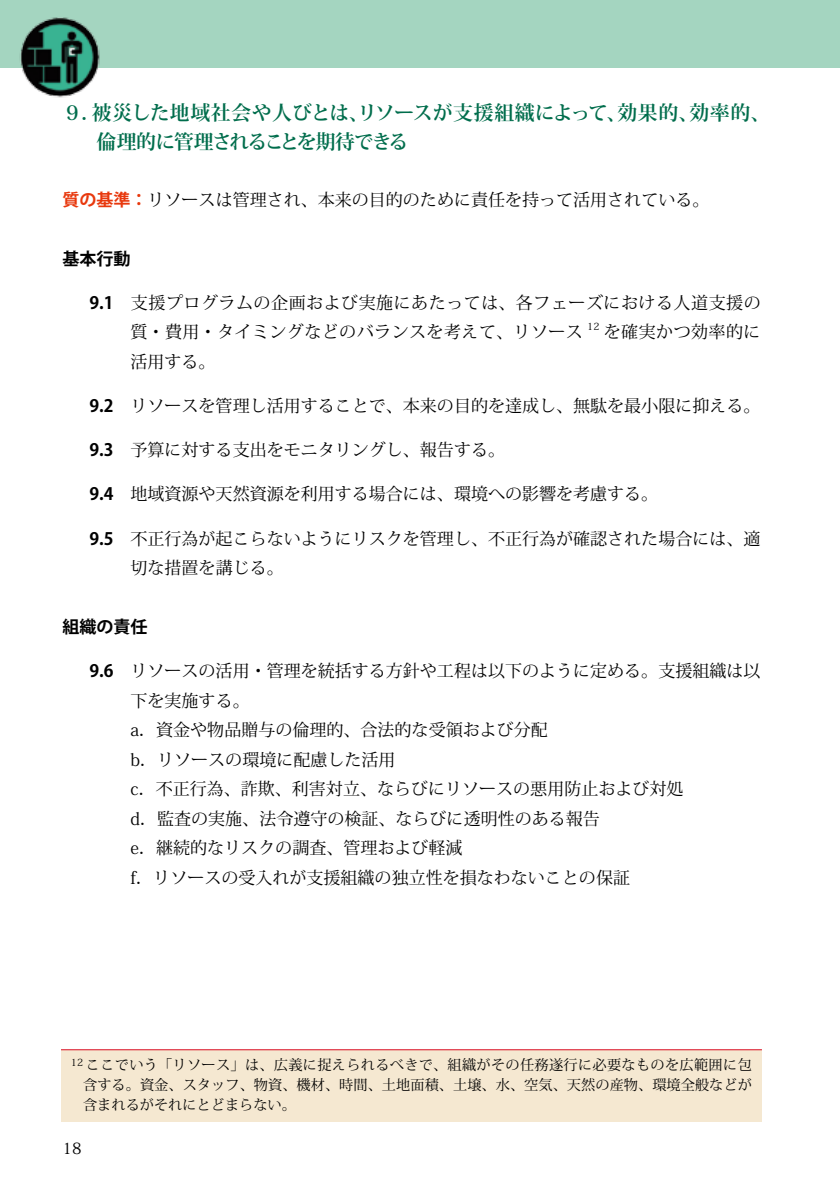
<style>
.page{position:relative;width:840px;height:1191px;background:#fff}
.page>*{position:absolute;margin:0;border:0;box-sizing:border-box;transform-origin:0 0}
.t1{font:700 19.8px/29.4px "Koz Min Pro";letter-spacing:-.015em;color:#006d4c}
.t2{font:17px/29.4px "Koz Min Pro";color:#000}
.t3{font:17px/29.4px "Koz Min Pro";letter-spacing:.03em;color:#000}
.t4{font:700 17px "Koz Go Pro";color:#000}
.t5{font:17px "Koz Min Pro";letter-spacing:.025em;color:#000}
.t6{font:15.6px "Koz Min Pro";color:#000}
.t7{font:14.2px/19.8px "Koz Min Pro";letter-spacing:.005em;color:#000;text-align:justify}
.t8{font:10px "Koz Min Pro";color:#000}
.s1{font-family:"Koz Go Pro";font-weight:700;color:#e8380d}
.s2{font-family:"Koz Go Pro";font-weight:700}
</style>
<div class="page">
<div style="left:0;top:0;width:839px;height:68px;background:#a4d5c0"></div>
<img style="left:20px;top:17px;width:80px;height:81px">
<div style="left:61px;top:1049px;width:700px;height:72px;background:#f5e8d1"></div>
<hr style="left:61px;top:1049px;width:700px;height:1px;background:#d80c1e">
<p class="t1" style="left:96px;top:97px;width:674px;text-indent:-34px">９．被災した地域社会や人びとは、リソースが支援組織によって、効果的、効率的、倫理的に管理されることを期待できる</p>
<p class="t2" style="left:62px;top:184px;width:648px"><span class="s1">質の基準：</span>リソースは管理され、本来の目的のために責任を持って活用されている。</p>
<p class="t4" style="left:62px;top:247px;width:70px">基本行動</p>
<p class="t3" style="left:130px;top:287px;width:631px;text-indent:-41px"><span class="s2">9.1</span>　支援プログラムの企画および実施にあたっては、各フェーズにおける人道支援の質・費用・タイミングなどのバランスを考えて、リソース</p>
<p class="t8" style="left:587px;top:319px;width:14px">12</p>
<p class="t5" style="left:603px;top:320px;width:158px">を確実かつ効率的に</p>
<p class="t2" style="left:130px;top:346px;width:87px">活用する。</p>
<p class="t2" style="left:89px;top:390px;width:672px"><span class="s2">9.2</span>　リソースを管理し活用することで、本来の目的を達成し、無駄を最小限に抑える。</p>
<p class="t2" style="left:89px;top:435px;width:417px"><span class="s2">9.3</span>　予算に対する支出をモニタリングし、報告する。</p>
<p class="t2" style="left:89px;top:479px;width:570px"><span class="s2">9.4</span>　地域資源や天然資源を利用する場合には、環境への影響を考慮する。</p>
<p class="t2" style="left:130px;top:523px;width:631px;text-indent:-41px"><span class="s2">9.5</span>　不正行為が起こらないようにリスクを管理し、不正行為が確認された場合には、適切な措置を講じる。</p>
<p class="t4" style="left:62px;top:616px;width:87px">組織の責任</p>
<p class="t2" style="left:130px;top:656px;width:631px;text-indent:-41px"><span class="s2">9.6</span>　リソースの活用・管理を統括する方針や工程は以下のように定める。支援組織は以下を実施する。<br>a．資金や物品贈与の倫理的、合法的な受領および分配<br>b．リソースの環境に配慮した活用<br>c．不正行為、詐欺、利害対立、ならびにリソースの悪用防止および対処<br>d．監査の実施、法令遵守の検証、ならびに透明性のある報告<br>e．継続的なリスクの調査、管理および軽減<br>f．リソースの受入れが支援組織の独立性を損なわないことの保証</p>
<p class="t7" style="left:83px;top:1054px;width:670px;text-indent:-12px"><sup>12</sup> ここでいう「リソース」は、広義に捉えられるべきで、組織がその任務遂行に必要なものを広範囲に包含する。資金、スタッフ、物資、機材、時間、土地面積、土壌、水、空気、天然の産物、環境全般などが含まれるがそれにとどまらない。</p>
<p class="t6" style="left:62px;top:1136px;width:36px">18　</p>
</div>
